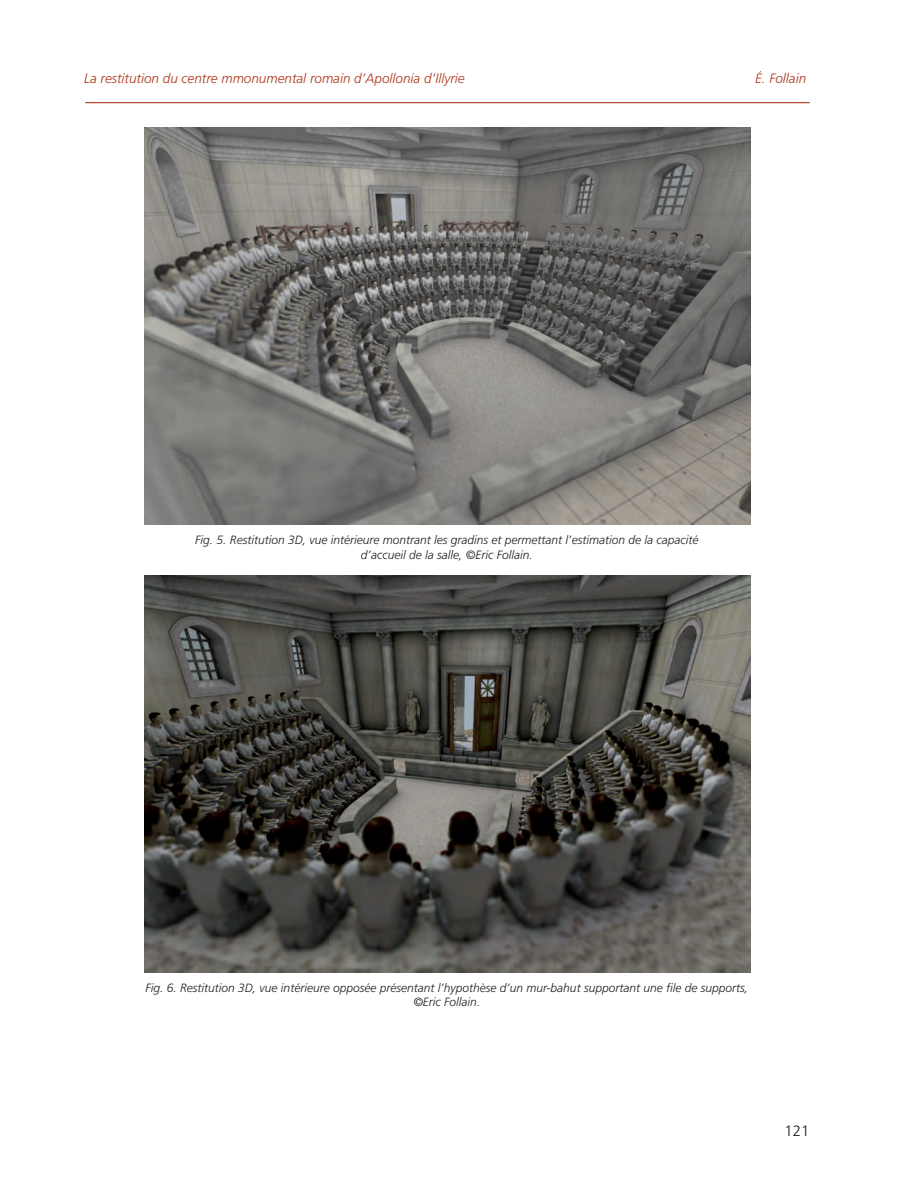
<style>
.page{position:relative;width:915px;height:1191px;background:#fff}
.page>*{position:absolute;margin:0;border:0;box-sizing:border-box;transform-origin:0 0}
.t1{font:300 15px "Frutiger";color:#231f20}
.t2{font:italic 300 13.5px "Frutiger";color:#ad371a}
.t3{font:italic 300 12px/14.4px "Frutiger";color:#231f20;text-align:center}
</style>
<div class="page">
<hr style="left:85px;top:102px;width:724px;height:1px;background:#ad371a">
<img style="left:145px;top:128px;width:604px;height:396px">
<img style="left:145px;top:575px;width:604px;height:397px">
<p class="t2" style="left:84px;top:70px;width:382px">La restitution du centre mmonumental romain d’Apollonia d’Illyrie</p>
<p class="t2" style="left:754px;top:70px;width:53px">É. Follain</p>
<p class="t3" style="left:195px;top:533px;width:504px">Fig. 5. Restitution 3D, vue intérieure montrant les gradins et permettant l’estimation de la capacité d’accueil de la salle, ©Eric Follain.</p>
<p class="t3" style="left:145px;top:980px;width:604px">Fig. 6. Restitution 3D, vue intérieure opposée présentant l’hypothèse d’un mur-bahut supportant une file de supports, ©Eric Follain.</p>
<p class="t1" style="left:784px;top:1122px;width:27px">121</p>
</div>
